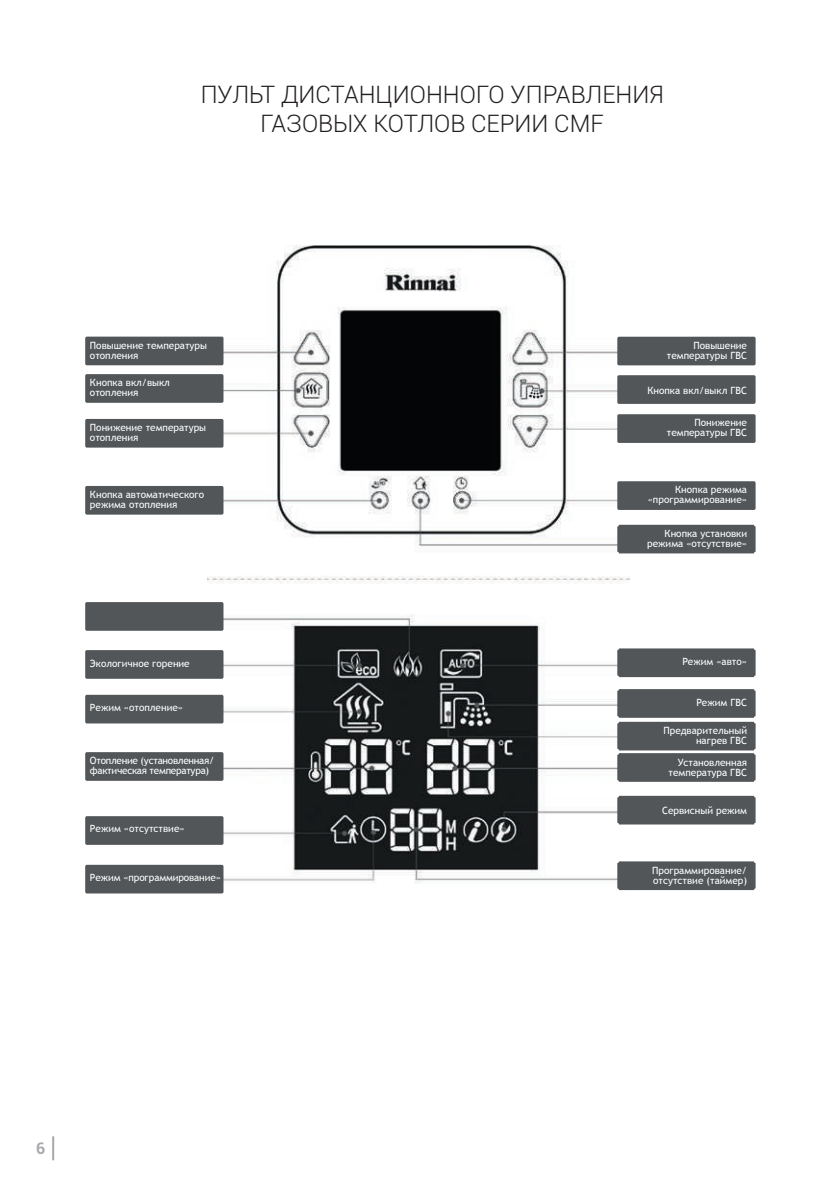
<style>
.page{position:relative;width:840px;height:1191px;background:#fff}
.page>*{position:absolute;margin:0;border:0;box-sizing:border-box;transform-origin:0 0}
.t1{font:300 24px/28.8px "Roboto";color:#231f20;text-align:center}
.t2{font:700 16px "Roboto";color:#a8a9ad}
.t3{font:10px/10px "Trebuchet MS";color:#fff;text-align:right}
.t4{font:10px/10px "Trebuchet MS";letter-spacing:-.025em;color:#fff}
</style>
<div class="page">
<img style="left:207px;top:245px;width:426px;height:649px">
<div style="left:85px;top:337px;width:138px;height:28px;background:#525658;border-radius:2px"></div>
<div style="left:617px;top:337px;width:138px;height:28px;background:#525658;border-radius:2px"></div>
<div style="left:617px;top:375px;width:138px;height:29px;background:#525658;border-radius:2px"></div>
<div style="left:617px;top:414px;width:138px;height:29px;background:#525658;border-radius:2px"></div>
<div style="left:617px;top:481px;width:138px;height:29px;background:#525658;border-radius:2px"></div>
<div style="left:617px;top:525px;width:138px;height:28px;background:#525658;border-radius:2px"></div>
<div style="left:85px;top:374px;width:138px;height:29px;background:#525658;border-radius:2px"></div>
<div style="left:85px;top:419px;width:138px;height:28px;background:#525658;border-radius:2px"></div>
<div style="left:85px;top:486px;width:138px;height:28px;background:#525658;border-radius:2px"></div>
<div style="left:617px;top:648px;width:138px;height:29px;background:#525658;border-radius:2px"></div>
<div style="left:617px;top:689px;width:138px;height:29px;background:#525658;border-radius:2px"></div>
<div style="left:617px;top:722px;width:138px;height:28px;background:#525658;border-radius:2px"></div>
<div style="left:617px;top:753px;width:138px;height:29px;background:#525658;border-radius:2px"></div>
<div style="left:617px;top:796px;width:138px;height:28px;background:#525658;border-radius:2px"></div>
<div style="left:617px;top:861px;width:138px;height:29px;background:#525658;border-radius:2px"></div>
<div style="left:85px;top:602px;width:138px;height:29px;background:#525658;border-radius:2px"></div>
<div style="left:85px;top:650px;width:138px;height:29px;background:#525658;border-radius:2px"></div>
<div style="left:85px;top:695px;width:138px;height:28px;background:#525658;border-radius:2px"></div>
<div style="left:85px;top:816px;width:138px;height:29px;background:#525658;border-radius:2px"></div>
<div style="left:85px;top:864px;width:138px;height:29px;background:#525658;border-radius:2px"></div>
<div style="left:85px;top:752px;width:138px;height:29px;background:#525658;border-radius:2px"></div>
<hr style="left:52px;top:1136px;width:2px;height:24px;background:#a8a9ad">
<h1 class="t1" style="left:200px;top:80px;width:464px">ПУЛЬТ ДИСТАНЦИОННОГО УПРАВЛЕНИЯ<br>ГАЗОВЫХ КОТЛОВ СЕРИИ СMF</h1>
<p class="t3" style="left:90px;top:341px;width:118px;text-align:left">Повышение температуры отопления</p>
<p class="t3" style="left:666px;top:341px;width:82px">Повышение температуры ГВС</p>
<p class="t3" style="left:647px;top:385px;width:101px">Кнопка вкл/выкл ГВС</p>
<p class="t3" style="left:666px;top:418px;width:82px">Понижение температуры ГВС</p>
<p class="t3" style="left:90px;top:378px;width:81px;text-align:left">Кнопка вкл/выкл отопления</p>
<p class="t3" style="left:90px;top:423px;width:118px;text-align:left">Понижение температуры отопления</p>
<p class="t3" style="left:90px;top:490px;width:116px;text-align:left">Кнопка автоматического режима отопления</p>
<p class="t3" style="left:90px;top:659px;width:101px">Экологичное горение</p>
<p class="t3" style="left:90px;top:702px;width:95px">Режим «отопление»</p>
<p class="t4" style="left:90px;top:756px;width:126px">Отопление (установленная/ фактическая температура)</p>
<p class="t3" style="left:90px;top:824px;width:96px">Режим «отсутствие»</p>
<p class="t3" style="left:90px;top:872px;width:132px">Режим «программирование»</p>
<p class="t3" style="left:647px;top:484px;width:101px">Кнопка режима «программирование»</p>
<p class="t3" style="left:646px;top:529px;width:101px">Кнопка установки режима «отсутствие»</p>
<p class="t3" style="left:682px;top:656px;width:66px">Режим «авто»</p>
<p class="t3" style="left:696px;top:697px;width:52px">Режим ГВС</p>
<p class="t3" style="left:663px;top:726px;width:85px">Предварительный нагрев ГВС</p>
<p class="t3" style="left:668px;top:757px;width:80px">Установленная температура ГВС</p>
<p class="t3" style="left:661px;top:806px;width:86px">Сервисный режим</p>
<p class="t3" style="left:651px;top:865px;width:96px;text-align:left">Программирование/ отсутствие (таймер)</p>
<h2 class="t2" style="left:36px;top:1137px;width:11px">6</h2>
</div>
